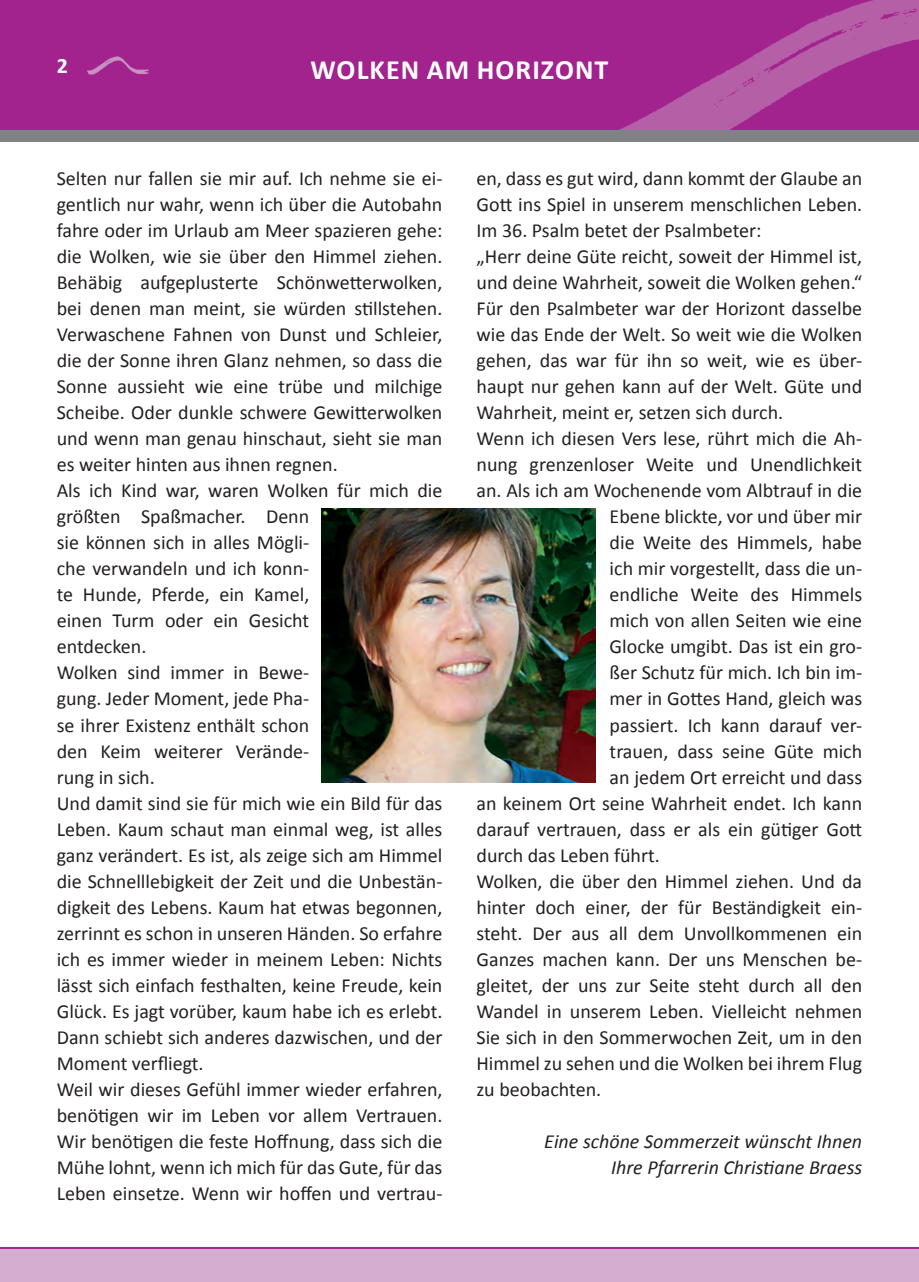
<style>
.page{position:relative;width:919px;height:1282px;background:#fff}
.page>*{position:absolute;margin:0;border:0;box-sizing:border-box;transform-origin:0 0}
.t1{font:700 28px "Calibri";letter-spacing:.04em;color:#fff}
.t2{font:700 22px "Calibri";color:#fff}
.t3{font:20px/26px "Calibri";color:#231f20}
.t4{font:italic 20px/26px "Calibri";color:#231f20;text-align:right}
</style>
<div class="page">
<div style="left:0;top:0;width:918px;height:130px;background:#a2238e"></div>
<div style="left:0;top:1247px;width:918px;height:34px;background:#d4add0"></div>
<img style="left:619px;top:0;width:299px;height:130px">
<hr style="left:0;top:1246px;width:918px;height:2px;background:#a2238e">
<div style="left:0;top:130px;width:918px;height:12px;background:#808285"></div>
<img style="left:87px;top:56px;width:62px;height:19px">
<img style="left:321px;top:508px;width:274px;height:274px">
<p class="t2" style="left:57px;top:50px;width:13px">2</p>
<h1 class="t1" style="left:310px;top:50px;width:299px">WOLKEN AM HORIZONT</h1>
<p class="t3" style="left:57px;top:165px;width:387px">Selten nur fallen sie mir auf. Ich nehme sie ei&shy;gentlich nur wahr, wenn ich über die Autobahn fahre oder im Urlaub am Meer spazieren gehe: die Wolken, wie sie über den Himmel ziehen.<br>Behäbig aufgeplusterte Schönwetterwolken, bei denen man meint, sie würden stillstehen.<br>Verwaschene Fahnen von Dunst und Schleier, die der Sonne ihren Glanz nehmen, so dass die Sonne aussieht wie eine trübe und milchige Scheibe. Oder dunkle schwere Gewitterwolken und wenn man genau hinschaut, sieht sie man es weiter hinten aus ihnen regnen.<br>Als ich Kind war, waren Wolken für mich die größten Spaßmacher. Denn<br>sie können sich in alles Mögli-<br>che verwandeln und ich konn-<br>te Hunde, Pferde, ein Kamel,<br>einen Turm oder ein Gesicht<br>entdecken.<br>Wolken sind immer in Bewe-<br>gung. Jeder Moment, jede Pha-<br>se ihrer Existenz enthält schon<br>den Keim weiterer Verände-<br>rung in sich.<br>Und damit sind sie für mich wie ein Bild für das Leben. Kaum schaut man einmal weg, ist alles ganz verändert. Es ist, als zeige sich am Himmel die Schnelllebigkeit der Zeit und die Unbestän&shy;digkeit des Lebens. Kaum hat etwas begonnen, zerrinnt es schon in unseren Händen. So erfahre ich es immer wieder in meinem Leben: Nichts lässt sich einfach festhalten, keine Freude, kein Glück. Es jagt vorüber, kaum habe ich es erlebt.<br>Dann schiebt sich anderes dazwischen, und der Moment verfliegt.<br>Weil wir dieses Gefühl immer wieder erfahren, benötigen wir im Leben vor allem Vertrauen.<br>Wir benötigen die feste Hoffnung, dass sich die Mühe lohnt, wenn ich mich für das Gute, für das Leben einsetze. Wenn wir hoffen und vertrau-</p>
<p class="t3" style="left:476px;top:165px;width:387px">en, dass es gut wird, dann kommt der Glaube an</p>
<p class="t3" style="left:476px;top:191px;width:387px">Gott ins Spiel in unserem menschlichen Leben.</p>
<p class="t3" style="left:476px;top:217px;width:286px">Im 36. Psalm betet der Psalmbeter:</p>
<p class="t3" style="left:476px;top:243px;width:387px">„Herr deine Güte reicht, soweit der Himmel ist,</p>
<p class="t3" style="left:476px;top:269px;width:387px">und deine Wahrheit, soweit die Wolken gehen.“</p>
<p class="t3" style="left:476px;top:295px;width:387px">Für den Psalmbeter war der Horizont dasselbe</p>
<p class="t3" style="left:476px;top:321px;width:387px">wie das Ende der Welt. So weit wie die Wolken</p>
<p class="t3" style="left:476px;top:347px;width:387px">gehen, das war für ihn so weit, wie es über-</p>
<p class="t3" style="left:476px;top:373px;width:387px">haupt nur gehen kann auf der Welt. Güte und</p>
<p class="t3" style="left:476px;top:399px;width:308px">Wahrheit, meint er, setzen sich durch.</p>
<p class="t3" style="left:476px;top:425px;width:387px">Wenn ich diesen Vers lese, rührt mich die Ah-</p>
<p class="t3" style="left:476px;top:451px;width:387px">nung grenzenloser Weite und Unendlichkeit</p>
<p class="t3" style="left:476px;top:477px;width:387px">an. Als ich am Wochenende vom Albtrauf in die</p>
<p class="t3" style="left:609px;top:503px;width:254px">Ebene blickte, vor und über mir</p>
<p class="t3" style="left:609px;top:529px;width:254px">die Weite des Himmels, habe</p>
<p class="t3" style="left:609px;top:555px;width:254px">ich mir vorgestellt, dass die un-</p>
<p class="t3" style="left:609px;top:581px;width:254px">endliche Weite des Himmels</p>
<p class="t3" style="left:609px;top:607px;width:254px">mich von allen Seiten wie eine</p>
<p class="t3" style="left:609px;top:633px;width:254px">Glocke umgibt. Das ist ein gro-</p>
<p class="t3" style="left:609px;top:659px;width:254px">ßer Schutz für mich. Ich bin im-</p>
<p class="t3" style="left:609px;top:685px;width:254px">mer in Gottes Hand, gleich was</p>
<p class="t3" style="left:609px;top:711px;width:254px">passiert. Ich kann darauf ver-</p>
<p class="t3" style="left:609px;top:737px;width:254px">trauen, dass seine Güte mich</p>
<p class="t3" style="left:609px;top:763px;width:254px">an jedem Ort erreicht und dass</p>
<p class="t3" style="left:476px;top:789px;width:387px">an keinem Ort seine Wahrheit endet. Ich kann</p>
<p class="t3" style="left:476px;top:815px;width:387px">darauf vertrauen, dass er als ein gütiger Gott</p>
<p class="t3" style="left:476px;top:841px;width:185px">durch das Leben führt.</p>
<p class="t3" style="left:476px;top:867px;width:387px">Wolken, die über den Himmel ziehen. Und da</p>
<p class="t3" style="left:476px;top:893px;width:387px">hinter doch einer, der für Beständigkeit ein-</p>
<p class="t3" style="left:476px;top:919px;width:387px">steht. Der aus all dem Unvollkommenen ein</p>
<p class="t3" style="left:476px;top:945px;width:387px">Ganzes machen kann. Der uns Menschen be-</p>
<p class="t3" style="left:476px;top:971px;width:387px">gleitet, der uns zur Seite steht durch all den</p>
<p class="t3" style="left:476px;top:997px;width:387px">Wandel in unserem Leben. Vielleicht nehmen</p>
<p class="t3" style="left:476px;top:1023px;width:387px">Sie sich in den Sommerwochen Zeit, um in den</p>
<p class="t3" style="left:476px;top:1049px;width:387px">Himmel zu sehen und die Wolken bei ihrem Flug</p>
<p class="t3" style="left:476px;top:1075px;width:126px">zu beobachten.</p>
<p class="t4" style="left:544px;top:1127px;width:319px">Eine schöne Sommerzeit wünscht Ihnen<br>Ihre Pfarrerin Christiane Braess</p>
</div>
